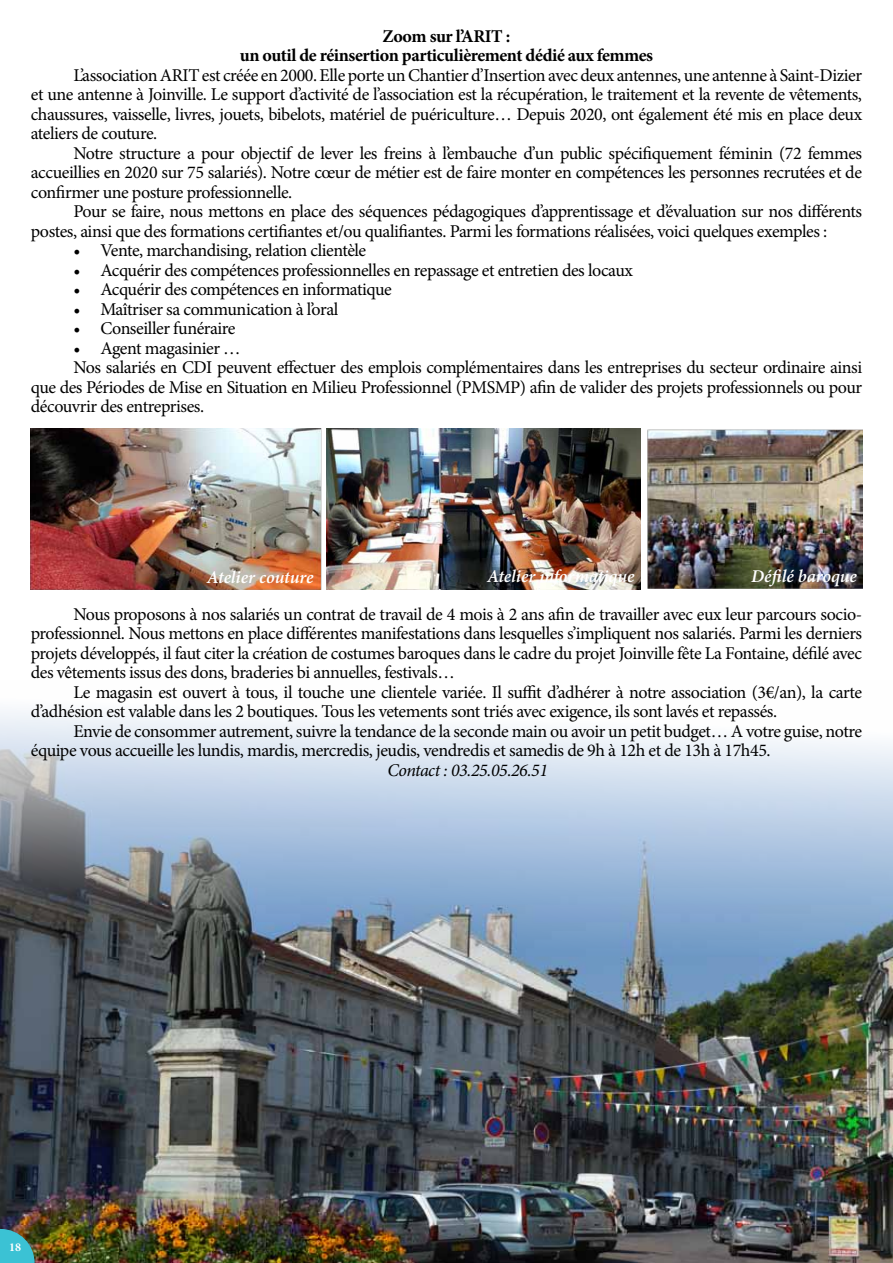
<style>
.page{position:relative;width:893px;height:1263px;background:#fff}
.page>*{position:absolute;margin:0;border:0;box-sizing:border-box;transform-origin:0 0}
.t1{font:18px/19.5px "Minion Pro";letter-spacing:-.025em;color:#000;text-align:justify}
.t2{font:700 18px/19.5px "Minion Pro";letter-spacing:-.025em;color:#000;text-align:center}
.t3{font:italic 600 18px "Minion Pro";letter-spacing:-.005em;color:#fff}
.t4{font:italic 18px "Minion Pro";letter-spacing:-.025em;color:#000}
.t5{font:700 12px "Minion Pro";color:#fff}
</style>
<div class="page">
<img style="left:0;top:710px;width:893px;height:553px">
<img style="left:31px;top:428px;width:290px;height:162px">
<img style="left:327px;top:428px;width:314px;height:162px">
<img style="left:647px;top:429px;width:215px;height:160px">
<svg style="left:0;top:1229px;width:35px;height:34px"></svg>
<p class="t2" style="left:240px;top:26px;width:415px">Zoom sur l’ARIT :<br>un outil de réinsertion particulièrement dédié aux femmes</p>
<p class="t1" style="left:31px;top:65px;width:833px;text-indent:43px">L’association ARIT est créée en 2000. Elle porte un Chantier d’Insertion avec deux antennes, une antenne à Saint-Dizier et une antenne à Joinville. Le support d’activité de l’association est la récupération, le traitement et la revente de vêtements, chaussures, vaisselle, livres, jouets, bibelots, matériel de puériculture… Depuis 2020, ont également été mis en place deux ateliers de couture.</p>
<p class="t1" style="left:31px;top:143px;width:833px;text-indent:43px">Notre structure a pour objectif de lever les freins à l’embauche d’un public spécifiquement féminin (72 femmes accueillies en 2020 sur 75 salariés). Notre cœur de métier est de faire monter en compétences les personnes recrutées et de confirmer une posture professionnelle.</p>
<p class="t1" style="left:31px;top:202px;width:833px;text-indent:43px">Pour se faire, nous mettons en place des séquences pédagogiques d’apprentissage et d’évaluation sur nos différents postes, ainsi que des formations certifiantes et/ou qualifiantes. Parmi les formations réalisées, voici quelques exemples :</p>
<p class="t1" style="left:73px;top:241px;width:294px">• Vente, marchandising, relation clientèle</p>
<p class="t1" style="left:73px;top:260px;width:561px">• Acquérir des compétences professionnelles en repassage et entretien des locaux</p>
<p class="t1" style="left:73px;top:280px;width:320px">• Acquérir des compétences en informatique</p>
<p class="t1" style="left:73px;top:299px;width:267px">• Maîtriser sa communication à l’oral</p>
<p class="t1" style="left:73px;top:319px;width:164px">• Conseiller funéraire</p>
<p class="t1" style="left:73px;top:338px;width:169px">• Agent magasinier …</p>
<p class="t1" style="left:73px;top:358px;width:790px">Nos salariés en CDI peuvent effectuer des emplois complémentaires dans les entreprises du secteur ordinaire ainsi</p>
<p class="t1" style="left:31px;top:377px;width:833px">que des Périodes de Mise en Situation en Milieu Professionnel (PMSMP) afin de valider des projets professionnels ou pour</p>
<p class="t1" style="left:31px;top:397px;width:175px">découvrir des entreprises.</p>
<p class="t3" style="left:487px;top:564px;width:149px">Atelier informatique</p>
<p class="t3" style="left:751px;top:563px;width:107px">Défilé baroque</p>
<p class="t3" style="left:207px;top:564px;width:108px">Atelier couture</p>
<p class="t1" style="left:31px;top:604px;width:833px;text-indent:43px">Nous proposons à nos salariés un contrat de travail de 4 mois à 2 ans afin de travailler avec eux leur parcours socio&shy;professionnel. Nous mettons en place différentes manifestations dans lesquelles s’impliquent nos salariés. Parmi les derniers projets développés, il faut citer la création de costumes baroques dans le cadre du projet Joinville fête La Fontaine, défilé avec des vêtements issus des dons, braderies bi annuelles, festivals…</p>
<p class="t1" style="left:31px;top:682px;width:833px;text-indent:43px">Le magasin est ouvert à tous, il touche une clientele variée. Il suffit d’adhérer à notre association (3€/an), la carte d’adhésion est valable dans les 2 boutiques. Tous les vetements sont triés avec exigence, ils sont lavés et repassés.</p>
<p class="t1" style="left:31px;top:721px;width:833px;text-indent:43px">Envie de consommer autrement, suivre la tendance de la seconde main ou avoir un petit budget… A votre guise, notre équipe vous accueille les lundis, mardis, mercredis, jeudis, vendredis et samedis de 9h à 12h et de 13h à 17h45.</p>
<p class="t4" style="left:388px;top:758px;width:162px">Contact : 03.25.05.26.51</p>
<p class="t5" style="left:9px;top:1238px;width:13px">18</p>
</div>
